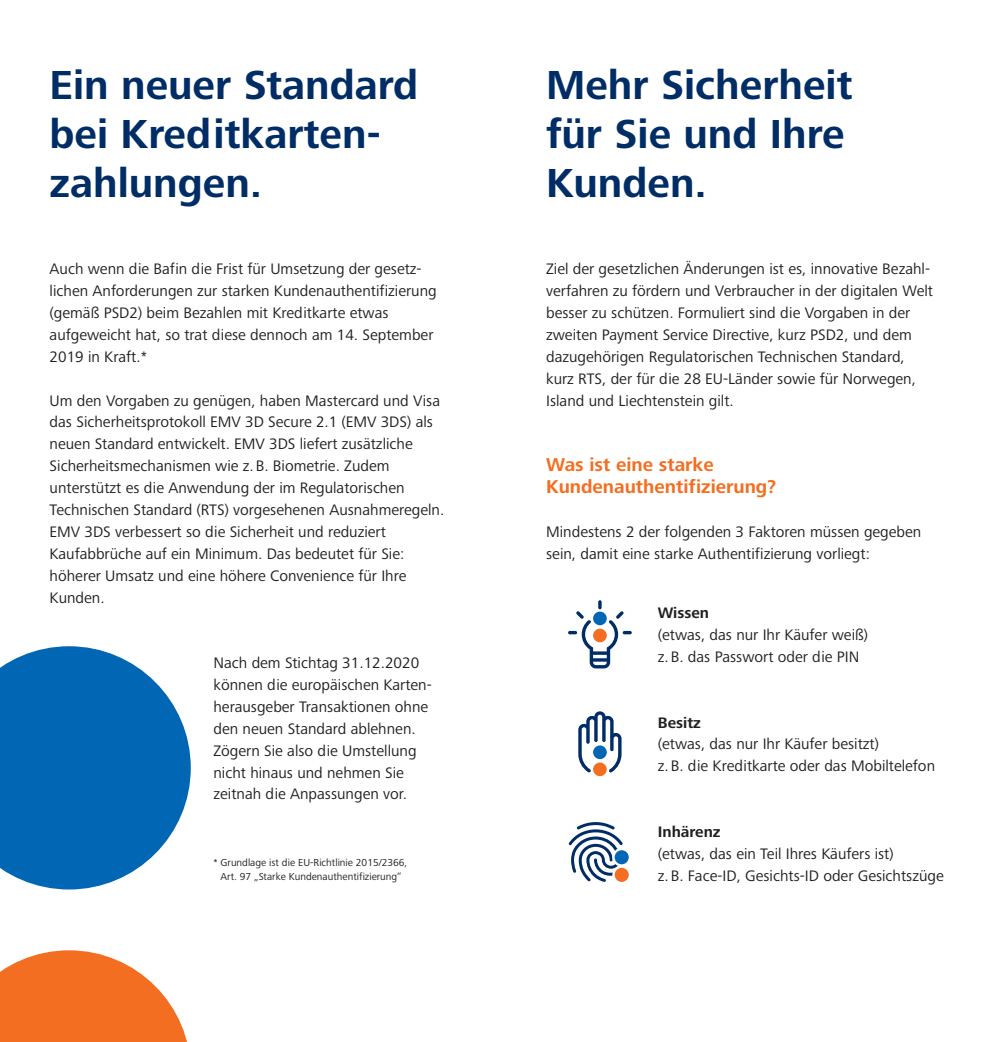
<style>
.page{position:relative;width:993px;height:1042px;background:#fff}
.page>*{position:absolute;margin:0;border:0;box-sizing:border-box;transform-origin:0 0}
.t1{font:700 42px/49px "Frutiger Next Pro";color:#002d66}
.t2{font:700 19.25px/21.9px "Frutiger Next Pro";color:#f36e21}
.t3{font:15.75px/21.9px "Frutiger Next Pro";color:#231f20}
.t4{font:700 15.75px "Frutiger Next Pro";color:#231f20}
.t5{font:10.5px/14px "Frutiger Next Pro";color:#231f20;text-align:center}
</style>
<div class="page">
<svg style="left:0;top:950px;width:187px;height:92px"></svg>
<svg style="left:0;top:646px;width:191px;height:243px;fill:#0166b3"></svg>
<svg style="left:578px;top:711px;width:43px;height:61px"></svg>
<div style="left:593px;top:745px;width:13px;height:14px;background:#0166b3;border-radius:50%"></div>
<div style="left:593px;top:762px;width:13px;height:14px;background:#f36e21;border-radius:50%"></div>
<svg style="left:568px;top:600px;width:63px;height:68px"></svg>
<div style="left:593px;top:611px;width:13px;height:14px;background:#0166b3;border-radius:50%"></div>
<div style="left:593px;top:629px;width:13px;height:13px;background:#f36e21;border-radius:50%"></div>
<svg style="left:568px;top:822px;width:61px;height:60px"></svg>
<h1 class="t1" style="left:50px;top:61px;width:370px">Ein neuer Standard bei Kreditkarten&shy;zahlungen.</h1>
<h1 class="t1" style="left:546px;top:61px;width:308px">Mehr Sicherheit für Sie und Ihre<br>Kunden.</h1>
<p class="t3" style="left:50px;top:258px;width:388px">Auch wenn die Bafin die Frist für Umsetzung der gesetz&shy;lichen Anforderungen zur starken Kundenauthentifizierung (gemäß PSD2) beim Bezahlen mit Kreditkarte etwas aufgeweicht hat, so trat diese dennoch am 14. September 2019 in Kraft.*</p>
<p class="t3" style="left:50px;top:389px;width:396px">Um den Vorgaben zu genügen, haben Mastercard und Visa das Sicherheitsprotokoll EMV 3D Secure 2.1 (EMV 3DS) als neuen Standard entwickelt. EMV 3DS liefert zusätzliche Sicherheitsmechanismen wie z.B. Biometrie. Zudem unterstützt es die Anwendung der im Regulatorischen Technischen Standard (RTS) vorgesehenen Ausnahmeregeln.<br>EMV 3DS verbessert so die Sicherheit und reduziert Kaufabbrüche auf ein Minimum. Das bedeutet für Sie: höherer Umsatz und eine höhere Convenience für Ihre Kunden.</p>
<p class="t3" style="left:213px;top:652px;width:218px">Nach dem Stichtag 31.12.2020 können die europäischen Karten&shy;herausgeber Transaktionen ohne den neuen Standard ablehnen.<br>Zögern Sie also die Umstellung nicht hinaus und nehmen Sie zeitnah die Anpassungen vor.</p>
<p class="t5" style="left:213px;top:855px;width:195px">* Grundlage ist die EU-Richtlinie 2015/2366,<br>Art. 97 „Starke Kundenauthentifizierung“</p>
<p class="t3" style="left:546px;top:258px;width:388px">Ziel der gesetzlichen Änderungen ist es, innovative Bezahl&shy;verfahren zu fördern und Verbraucher in der digitalen Welt besser zu schützen. Formuliert sind die Vorgaben in der zweiten Payment Service Directive, kurz PSD2, und dem dazugehörigen Regulatorischen Technischen Standard, kurz RTS, der für die 28 EU-Länder sowie für Norwegen, Island und Liechtenstein gilt.</p>
<p class="t2" style="left:546px;top:454px;width:231px">Was ist eine starke<br>Kundenauthentifizierung?</p>
<p class="t3" style="left:546px;top:521px;width:376px">Mindestens 2 der folgenden 3 Faktoren müssen gegeben sein, damit eine starke Authentifizierung vorliegt:</p>
<p class="t4" style="left:657px;top:604px;width:53px">Wissen</p>
<p class="t3" style="left:657px;top:624px;width:211px">(etwas, das nur Ihr Käufer weiß) z.B. das Passwort oder die PIN</p>
<p class="t4" style="left:657px;top:713px;width:45px">Besitz</p>
<p class="t3" style="left:657px;top:733px;width:279px">(etwas, das nur Ihr Käufer besitzt)<br>z.B. die Kreditkarte oder das Mobiltelefon</p>
<p class="t4" style="left:657px;top:823px;width:64px">Inhärenz</p>
<p class="t3" style="left:657px;top:842px;width:287px">(etwas, das ein Teil Ihres Käufers ist)<br>z.B. Face-ID, Gesichts-ID oder Gesichtszüge</p>
</div>
